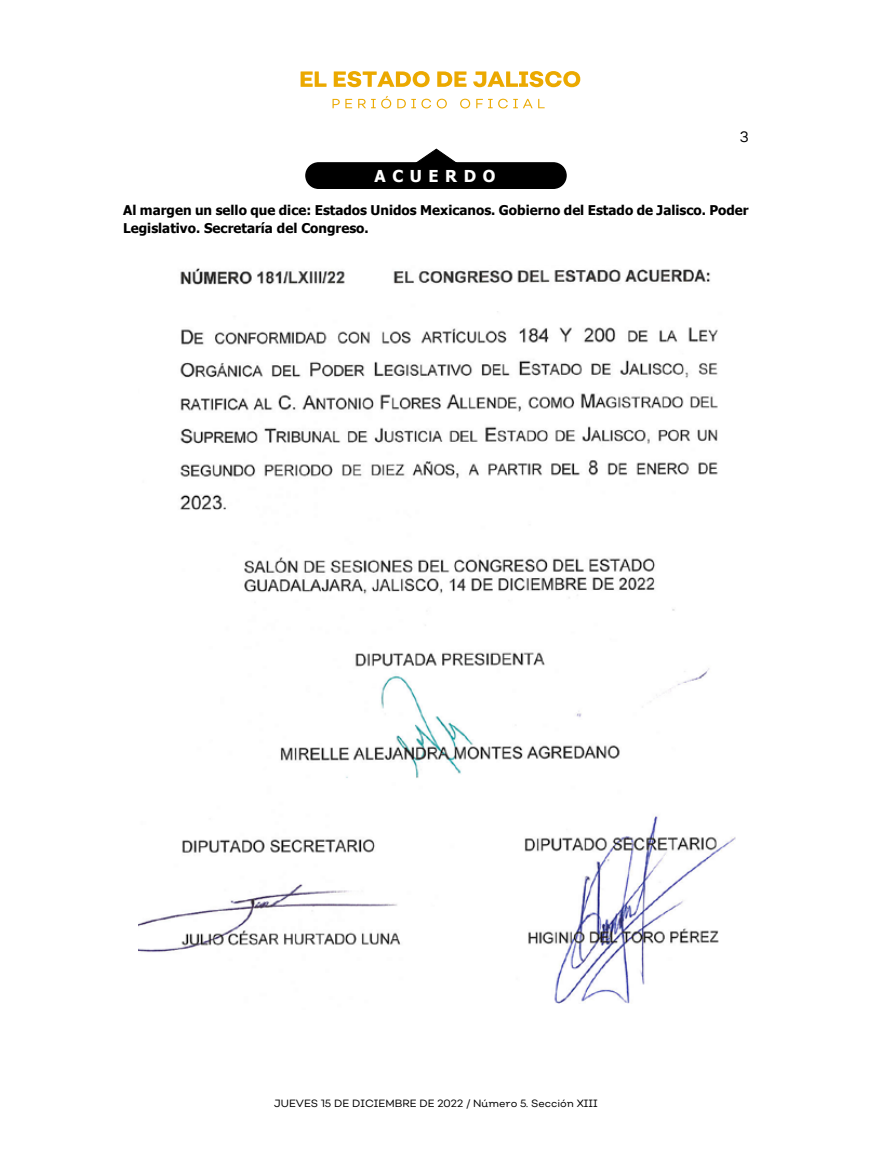
<style>
.page{position:relative;width:872px;height:1149px;background:#fff}
.page>*{position:absolute;margin:0;border:0;box-sizing:border-box;transform-origin:0 0}
.t1{font:700 16.35px "Tahoma";letter-spacing:.4em;color:#fff}
.t2{font:15px "Nutmeg Headline";color:#000}
.t3{font:700 13.35px/17.9px "Tahoma";color:#000}
.t4{font:10.5px "Nutmeg";color:#000}
</style>
<div class="page">
<svg style="left:300px;top:71px;width:26px;height:16px"></svg>
<svg style="left:334px;top:71px;width:95px;height:16px"></svg>
<svg style="left:437px;top:71px;width:29px;height:16px"></svg>
<svg style="left:473px;top:71px;width:107px;height:16px"></svg>
<svg style="left:332px;top:99px;width:20px;height:9px"></svg>
<svg style="left:358px;top:96px;width:33px;height:12px"></svg>
<svg style="left:397px;top:99px;width:34px;height:9px"></svg>
<svg style="left:437px;top:99px;width:10px;height:9px"></svg>
<svg style="left:460px;top:99px;width:10px;height:9px"></svg>
<svg style="left:476px;top:99px;width:16px;height:9px"></svg>
<svg style="left:498px;top:99px;width:34px;height:9px"></svg>
<svg style="left:538px;top:99px;width:6px;height:9px"></svg>
<div style="left:306px;top:163px;width:260px;height:25px;background:#000;border-radius:13px"></div>
<div style="left:305px;top:162px;width:262px;height:27px;border:1px solid #000;border-radius:13px"></div>
<svg style="left:415px;top:149px;width:43px;height:15px"></svg>
<img style="left:138px;top:268px;width:597px;height:736px">
<p class="t2" style="left:740px;top:127px;width:10px">3</p>
<p class="t1" style="left:375px;top:165px;width:122px">ACUERDO</p>
<p class="t3" style="left:123px;top:200px;width:627px">Al margen un sello que dice: Estados Unidos Mexicanos. Gobierno del Estado de Jalisco. Poder<br>Legislativo. Secretaría del Congreso.</p>
<p class="t4" style="left:274px;top:1096px;width:325px">JUEVES 15 DE DICIEMBRE DE 2022 / Número 5. Sección XIII</p>
</div>
